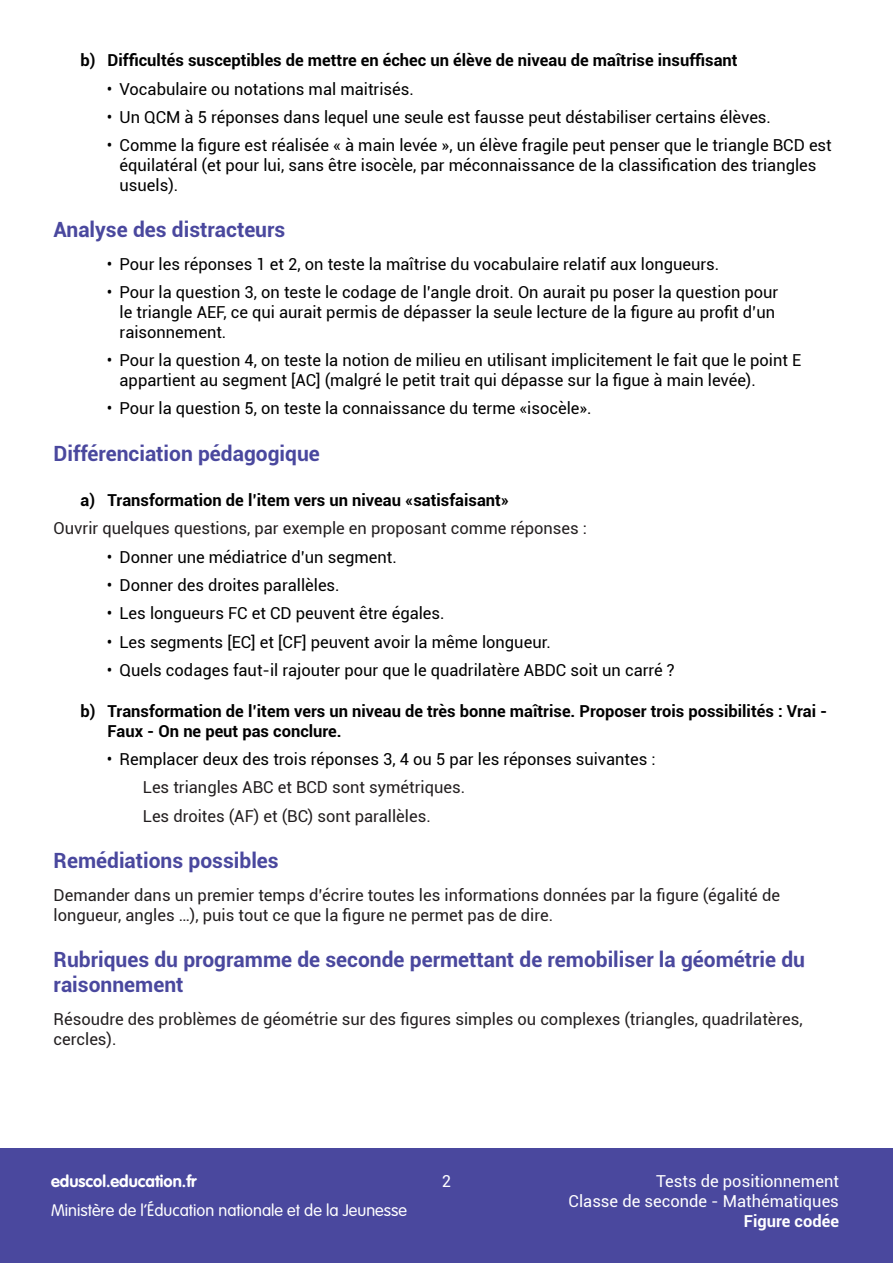
<style>
.page{position:relative;width:893px;height:1263px;background:#fff}
.page>*{position:absolute;margin:0;border:0;box-sizing:border-box;transform-origin:0 0}
.Titre2{font:700 21px/25.2px "Roboto";color:#4a489e}
.t1{font:16.5px/19.8px "Roboto";color:#000}
.t2{font:16.5px/19.8px "Roboto";color:#231f20}
.t3{font:700 16.5px/19.8px "Roboto";color:#000}
.t4{font:16.5px/19.8px "Roboto";color:#fff;text-align:right}
.t5{font:300 16.5px "VAG Rounded Std";color:#fff}
.t6{font:700 16.5px "VAG Rounded Std";color:#fff}
.t7{font:700 16.5px "Roboto";color:#fff}
</style>
<div class="page">
<div style="left:0;top:1148px;width:893px;height:115px;background:#4a489e"></div>
<p class="t3" style="left:81px;top:50px;width:658px">b) Difficultés susceptibles de mettre en échec un élève de niveau de maîtrise insuffisant</p>
<p class="t1" style="left:107px;top:78px;width:309px">• Vocabulaire ou notations mal maitrisés.</p>
<p class="t1" style="left:107px;top:107px;width:666px">• Un QCM à 5 réponses dans lequel une seule est fausse peut déstabiliser certains élèves.</p>
<p class="t1" style="left:120px;top:135px;width:714px;text-indent:-13px">• Comme la figure est réalisée « à main levée », un élève fragile peut penser que le triangle BCD est équilatéral (et pour lui, sans être isocèle, par méconnaissance de la classification des triangles usuels).</p>
<p class="Titre2" style="left:54px;top:216px;width:233px">Analyse des distracteurs</p>
<p class="t1" style="left:107px;top:254px;width:614px">• Pour les réponses 1 et 2, on teste la maîtrise du vocabulaire relatif aux longueurs.</p>
<p class="t1" style="left:120px;top:282px;width:660px;text-indent:-13px">• Pour la question 3, on teste le codage de l’angle droit. On aurait pu poser la question pour le triangle AEF, ce qui aurait permis de dépasser la seule lecture de la figure au profit d’un raisonnement.</p>
<p class="t1" style="left:120px;top:350px;width:683px;text-indent:-13px">• Pour la question 4, on teste la notion de milieu en utilisant implicitement le fait que le point E appartient au segment [AC] (malgré le petit trait qui dépasse sur la figue à main levée).</p>
<p class="t1" style="left:107px;top:398px;width:486px">• Pour la question 5, on teste la connaissance du terme «isocèle».</p>
<p class="Titre2" style="left:54px;top:440px;width:268px">Différenciation pédagogique</p>
<p class="t3" style="left:81px;top:490px;width:430px">a) Transformation de l’item vers un niveau «satisfaisant»</p>
<p class="t2" style="left:54px;top:518px;width:535px">Ouvrir quelques questions, par exemple en proposant comme réponses :</p>
<p class="t1" style="left:107px;top:546px;width:291px">• Donner une médiatrice d’un segment.</p>
<p class="t1" style="left:107px;top:575px;width:234px">• Donner des droites parallèles.</p>
<p class="t1" style="left:107px;top:603px;width:339px">• Les longueurs FC et CD peuvent être égales.</p>
<p class="t1" style="left:107px;top:631px;width:446px">• Les segments [EC] et [CF] peuvent avoir la même longueur.</p>
<p class="t1" style="left:107px;top:659px;width:569px">• Quels codages faut-il rajouter pour que le quadrilatère ABDC soit un carré ?</p>
<p class="t3" style="left:108px;top:700px;width:721px;text-indent:-27px">b) Transformation de l’item vers un niveau de très bonne maîtrise. Proposer trois possibilités : Vrai -<br>Faux - On ne peut pas conclure.</p>
<p class="t1" style="left:107px;top:749px;width:550px">• Remplacer deux des trois réponses 3, 4 ou 5 par les réponses suivantes :</p>
<p class="t2" style="left:143px;top:777px;width:324px">Les triangles ABC et BCD sont symétriques.</p>
<p class="t2" style="left:143px;top:805px;width:289px">Les droites (AF) et (BC) sont parallèles.</p>
<p class="Titre2" style="left:54px;top:847px;width:227px">Remédiations possibles</p>
<p class="t2" style="left:54px;top:884px;width:728px">Demander dans un premier temps d’écrire toutes les informations données par la figure (égalité de longueur, angles …), puis tout ce que la figure ne permet pas de dire.</p>
<p class="Titre2" style="left:54px;top:946px;width:753px">Rubriques du programme de seconde permettant de remobiliser la géométrie du raisonnement</p>
<p class="t2" style="left:54px;top:1008px;width:751px">Résoudre des problèmes de géométrie sur des figures simples ou complexes (triangles, quadrilatères, cercles).</p>
<p class="t6" style="left:51px;top:1172px;width:147px">eduscol.education.fr</p>
<p class="t5" style="left:51px;top:1200px;width:357px">Ministère de l’Éducation nationale et de la Jeunesse</p>
<p class="t4" style="left:442px;top:1171px;width:11px">2</p>
<p class="t4" style="left:569px;top:1171px;width:272px">Tests de positionnement<br>Classe de seconde - Mathématiques</p>
<p class="t7" style="left:744px;top:1209px;width:96px">Figure codée</p>
</div>
